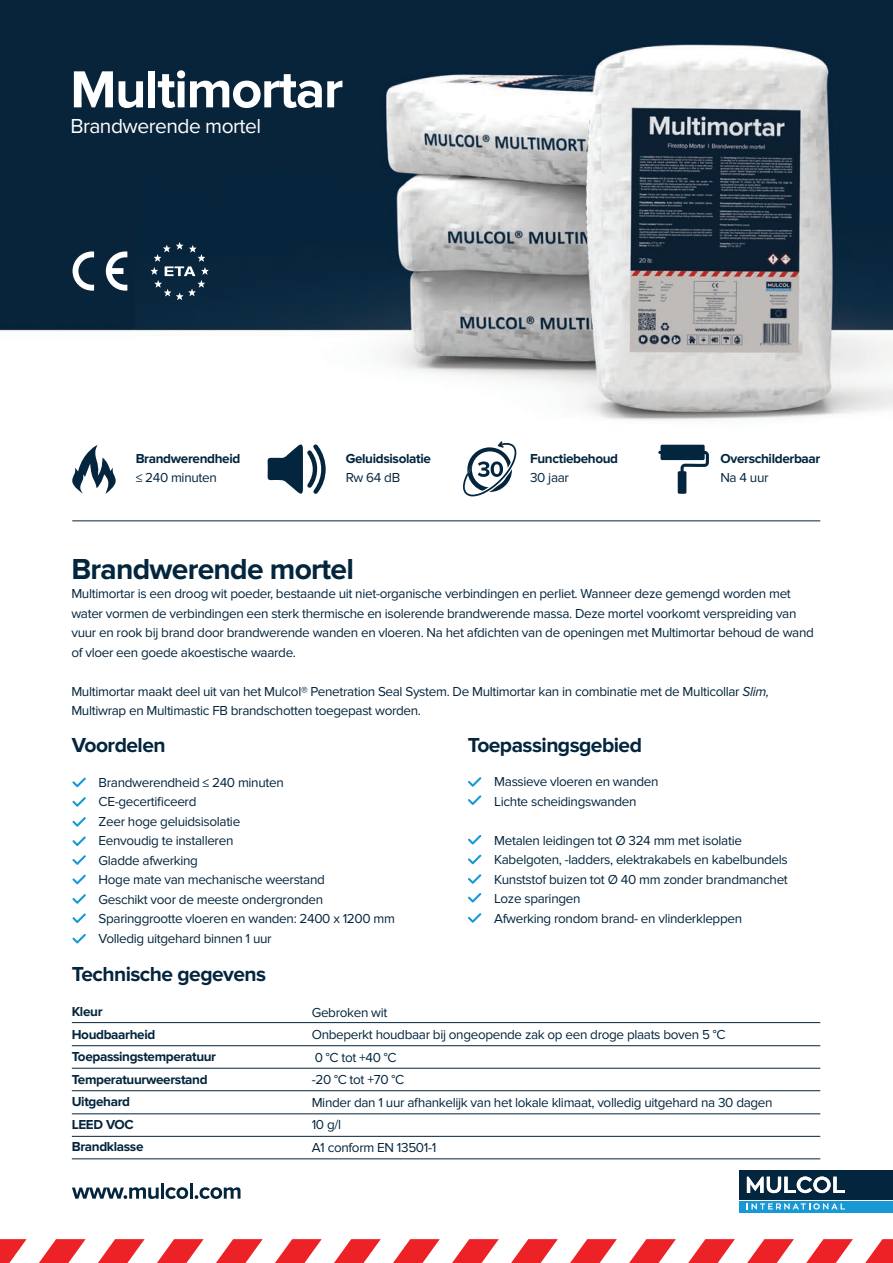
<style>
.page{position:relative;width:893px;height:1263px;background:#fff}
.page>*{position:absolute;margin:0;border:0;box-sizing:border-box;transform-origin:0 0}
.t1{font:700 54px "Proxima Nova";letter-spacing:-.025em;color:#fff}
.t2{font:700 30px "Proxima Nova";letter-spacing:-.025em;color:#03253d}
.t3{font:700 21px "Proxima Nova";letter-spacing:-.025em;color:#03253d}
.t4{font:21px "Proxima Nova";letter-spacing:-.025em;color:#fff}
.t5{font:13.5px/19.5px "Proxima Nova";letter-spacing:-.025em;color:#03253d}
.t6{font:700 13.5px/22.5px "Proxima Nova";letter-spacing:-.025em;color:#03253d}
.s1{font-style:italic}
</style>
<div class="page">
<img style="left:0;top:0;width:893px;height:1213px">
<hr style="left:72px;top:521px;width:748px;height:1px;background:#03253d">
<hr style="left:72px;top:1022px;width:748px;height:1px;background:#03253d">
<hr style="left:72px;top:1045px;width:748px;height:1px;background:#03253d">
<hr style="left:72px;top:1068px;width:748px;height:1px;background:#03253d">
<hr style="left:72px;top:1090px;width:748px;height:1px;background:#03253d">
<hr style="left:72px;top:1113px;width:748px;height:1px;background:#03253d">
<hr style="left:72px;top:1136px;width:748px;height:1px;background:#03253d">
<hr style="left:72px;top:1158px;width:748px;height:1px;background:#03253d">
<svg style="left:72px;top:1187px;width:87px;height:12px"></svg>
<hr style="left:161px;top:1183px;width:3px;height:16px;background:#03253d">
<svg style="left:166px;top:1187px;width:22px;height:12px"></svg>
<hr style="left:190px;top:1183px;width:3px;height:16px;background:#03253d">
<svg style="left:195px;top:1187px;width:45px;height:12px"></svg>
<svg style="left:73px;top:251px;width:54px;height:40px"></svg>
<svg style="left:151px;top:242px;width:58px;height:58px;background:#264055"></svg>
<svg style="left:72px;top:445px;width:44px;height:49px"></svg>
<svg style="left:268px;top:444px;width:58px;height:51px"></svg>
<svg style="left:658px;top:445px;width:51px;height:49px"></svg>
<svg style="left:462px;top:441px;width:55px;height:55px"></svg>
<svg style="left:468px;top:777px;width:13px;height:10px"></svg>
<svg style="left:468px;top:795px;width:13px;height:10px"></svg>
<svg style="left:468px;top:835px;width:13px;height:9px"></svg>
<svg style="left:468px;top:854px;width:13px;height:10px"></svg>
<svg style="left:468px;top:874px;width:13px;height:10px"></svg>
<svg style="left:468px;top:893px;width:13px;height:9px"></svg>
<svg style="left:468px;top:913px;width:13px;height:10px"></svg>
<svg style="left:72px;top:777px;width:14px;height:10px"></svg>
<svg style="left:72px;top:797px;width:14px;height:10px"></svg>
<svg style="left:72px;top:817px;width:14px;height:10px"></svg>
<svg style="left:72px;top:836px;width:14px;height:10px"></svg>
<svg style="left:72px;top:855px;width:14px;height:10px"></svg>
<svg style="left:72px;top:875px;width:14px;height:9px"></svg>
<svg style="left:72px;top:894px;width:14px;height:10px"></svg>
<svg style="left:72px;top:913px;width:14px;height:10px"></svg>
<svg style="left:72px;top:934px;width:14px;height:9px"></svg>
<div style="left:740px;top:1170px;width:153px;height:29px;background:#03253d"></div>
<div style="left:740px;top:1201px;width:153px;height:11px;background:#1899d6"></div>
<svg style="left:747px;top:1176px;width:98px;height:17px"></svg>
<svg style="left:747px;top:1203px;width:98px;height:6px"></svg>
<svg style="left:0;top:1239px;width:893px;height:24px"></svg>
<h1 class="t1" style="left:70px;top:58px;width:274px">Multimortar</h1>
<h3 class="t4" style="left:70px;top:114px;width:192px">Brandwerende mortel</h3>
<p class="t6" style="left:136px;top:447px;width:106px">Brandwerendheid</p>
<p class="t5" style="left:136px;top:468px;width:83px">≤ 240 minuten</p>
<p class="t6" style="left:346px;top:447px;width:87px">Geluidsisolatie</p>
<p class="t5" style="left:346px;top:468px;width:56px">Rw 64 dB</p>
<p class="t6" style="left:530px;top:447px;width:90px">Functiebehoud</p>
<p class="t5" style="left:530px;top:468px;width:40px">30 jaar</p>
<p class="t6" style="left:720px;top:447px;width:102px">Overschilderbaar</p>
<p class="t5" style="left:720px;top:468px;width:50px">Na 4 uur</p>
<h2 class="t2" style="left:71px;top:551px;width:284px">Brandwerende mortel</h2>
<p class="t5" style="left:71px;top:584px;width:744px">Multimortar is een droog wit poeder, bestaande uit niet-organische verbindingen en perliet. Wanneer deze gemengd worden met water vormen de verbindingen een sterk thermische en isolerende brandwerende massa. Deze mortel voorkomt verspreiding van vuur en rook bij brand door brandwerende wanden en vloeren. Na het afdichten van de openingen met Multimortar behoud de wand of vloer een goede akoestische waarde.</p>
<p class="t5" style="left:71px;top:682px;width:699px">Multimortar maakt deel uit van het Mulcol® Penetration Seal System. De Multimortar kan in combinatie met de Multicollar <span class="s1">Slim,<br></span>Multiwrap en Multimastic FB brandschotten toegepast worden.</p>
<h3 class="t3" style="left:72px;top:733px;width:95px">Voordelen</h3>
<p class="t5" style="left:99px;top:772px;width:298px">Brandwerendheid ≤ 240 minuten<br>CE-gecertificeerd<br>Zeer hoge geluidsisolatie<br>Eenvoudig te installeren<br>Gladde afwerking<br>Hoge mate van mechanische weerstand<br>Geschikt voor de meeste ondergronden<br>Sparinggrootte vloeren en wanden: 2400 x 1200 mm<br>Volledig uitgehard binnen 1 uur</p>
<h3 class="t3" style="left:468px;top:732px;width:176px">Toepassingsgebied</h3>
<p class="t5" style="left:494px;top:772px;width:166px">Massieve vloeren en wanden<br>Lichte scheidingswanden</p>
<p class="t5" style="left:494px;top:831px;width:295px">Metalen leidingen tot Ø 324 mm met isolatie Kabelgoten, -ladders, elektrakabels en kabelbundels Kunststof buizen tot Ø 40 mm zonder brandmanchet Loze sparingen<br>Afwerking rondom brand- en vlinderkleppen</p>
<h3 class="t3" style="left:72px;top:962px;width:196px">Technische gegevens</h3>
<p class="t6" style="left:72px;top:1000px;width:146px">Kleur<br>Houdbaarheid<br>Toepassingstemperatuur<br>Temperatuurweerstand<br>Uitgehard<br>LEED VOC<br>Brandklasse</p>
<p class="t5" style="left:312px;top:1001px;width:462px;line-height:22.5px">Gebroken wit<br>Onbeperkt houdbaar bij ongeopende zak op een droge plaats boven 5 °C<br>0 °C tot +40 °C<br>-20 °C tot +70 °C<br>Minder dan 1 uur afhankelijk van het lokale klimaat, volledig uitgehard na 30 dagen<br>10 g/l<br>A1 conform EN 13501-1</p>
</div>
